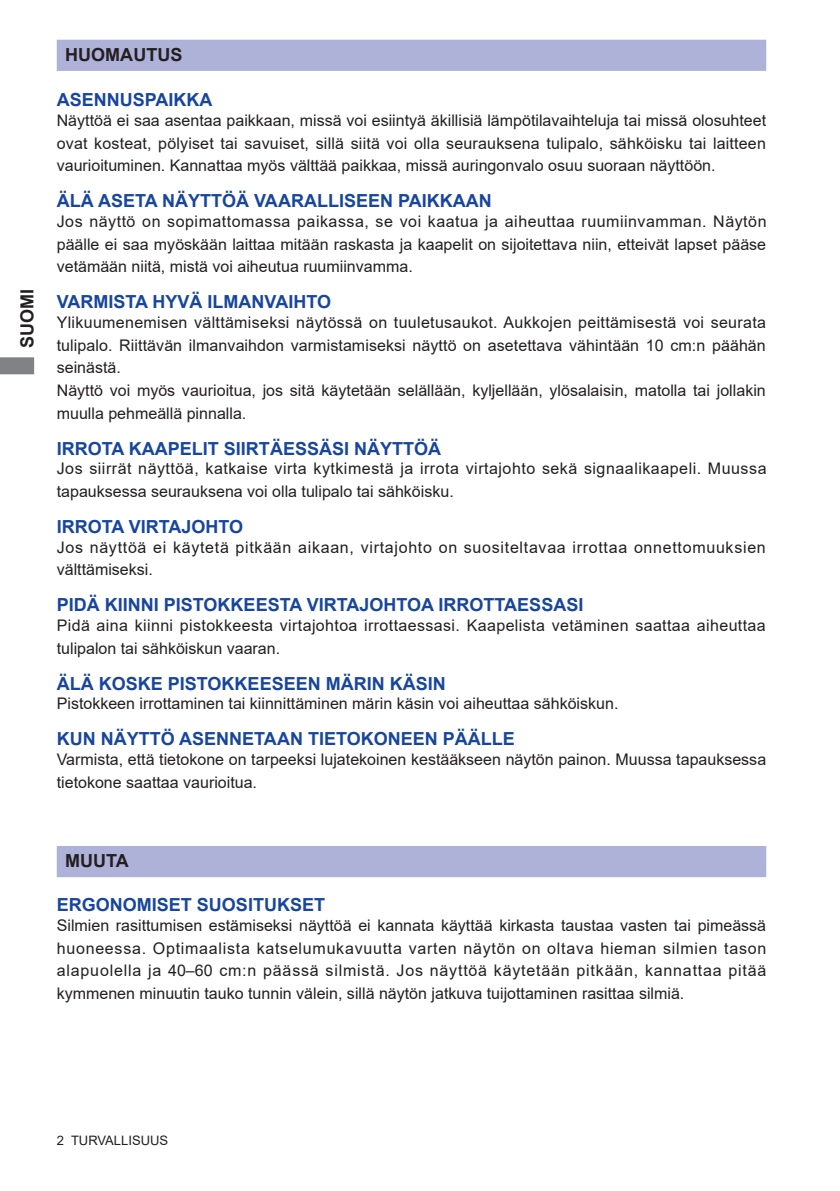
<style>
.page{position:relative;width:840px;height:1191px;background:#fff}
.page>*{position:absolute;margin:0;border:0;box-sizing:border-box;transform-origin:0 0}
.t1{font:700 18px "Arial";color:#18469d}
.t2{font:700 18px "Arial";color:#231f20}
.t3{font:16px/22.6px "Arial";color:#231f20;text-align:justify}
.t4{font:16px/22.6px "Arial";letter-spacing:.03em;color:#231f20}
.t5{font:16px/22.6px "Arial";letter-spacing:.025em;color:#231f20}
.t6{font:16px/22.6px "Arial";letter-spacing:.045em;color:#231f20}
.t7{font:13px "Arial";color:#231f20}
</style>
<div class="page">
<svg style="left:0;top:357px;width:34px;height:17px"></svg>
<div style="left:57px;top:40px;width:708px;height:31px;background:#aeb2d8"></div>
<div style="left:57px;top:846px;width:708px;height:31px;background:#aeb2d8"></div>
<p class="t2" style="left:14px;top:348px;width:61px;rotate:-90deg">SUOMI</p>
<p class="t2" style="left:65px;top:42px;width:118px">HUOMAUTUS</p>
<p class="t1" style="left:57px;top:87px;width:157px">ASENNUSPAIKKA</p>
<p class="t3" style="left:57px;top:109px;width:710px">Näyttöä ei saa asentaa paikkaan, missä voi esiintyä äkillisiä lämpötilavaihteluja tai missä olosuhteet ovat kosteat, pölyiset tai savuiset, sillä siitä voi olla seurauksena tulipalo, sähköisku tai laitteen vaurioituminen. Kannattaa myös välttää paikkaa, missä auringonvalo osuu suoraan näyttöön.</p>
<p class="t1" style="left:57px;top:188px;width:436px">ÄLÄ ASETA NÄYTTÖÄ VAARALLISEEN PAIKKAAN</p>
<p class="t3" style="left:57px;top:210px;width:711px">Jos näyttö on sopimattomassa paikassa, se voi kaatua ja aiheuttaa ruumiinvamman. Näytön päälle ei saa myöskään laittaa mitään raskasta ja kaapelit on sijoitettava niin, etteivät lapset pääse vetämään niitä, mistä voi aiheutua ruumiinvamma.</p>
<p class="t1" style="left:57px;top:289px;width:276px">VARMISTA HYVÄ ILMANVAIHTO</p>
<p class="t3" style="left:57px;top:311px;width:710px;text-align:left">Ylikuumenemisen välttämiseksi näytössä on tuuletusaukot. Aukkojen peittämisestä voi seurata tulipalo. Riittävän ilmanvaihdon varmistamiseksi näyttö on asetettava vähintään 10 cm:n päähän seinästä.<br>Näyttö voi myös vaurioitua, jos sitä käytetään selällään, kyljellään, ylösalaisin, matolla tai jollakin muulla pehmeällä pinnalla.</p>
<p class="t1" style="left:57px;top:435px;width:386px">IRROTA KAAPELIT SIIRTÄESSÄSI NÄYTTÖÄ</p>
<p class="t4" style="left:57px;top:457px;width:711px">Jos siirrät näyttöä, katkaise virta kytkimestä ja irrota virtajohto sekä signaalikaapeli. Muussa tapauksessa seurauksena voi olla tulipalo tai sähköisku.</p>
<p class="t1" style="left:57px;top:514px;width:188px">IRROTA VIRTAJOHTO</p>
<p class="t6" style="left:57px;top:536px;width:710px">Jos näyttöä ei käytetä pitkään aikaan, virtajohto on suositeltavaa irrottaa onnettomuuksien välttämiseksi.</p>
<p class="t1" style="left:57px;top:592px;width:528px">PIDÄ KIINNI PISTOKKEESTA VIRTAJOHTOA IRROTTAESSASI</p>
<p class="t5" style="left:57px;top:614px;width:710px">Pidä aina kiinni pistokkeesta virtajohtoa irrottaessasi. Kaapelista vetäminen saattaa aiheuttaa tulipalon tai sähköiskun vaaran.</p>
<p class="t1" style="left:57px;top:670px;width:390px">ÄLÄ KOSKE PISTOKKEESEEN MÄRIN KÄSIN</p>
<p class="t3" style="left:57px;top:692px;width:563px">Pistokkeen irrottaminen tai kiinnittäminen märin käsin voi aiheuttaa sähköiskun.</p>
<p class="t1" style="left:57px;top:726px;width:459px">KUN NÄYTTÖ ASENNETAAN TIETOKONEEN PÄÄLLE</p>
<p class="t3" style="left:57px;top:748px;width:710px">Varmista, että tietokone on tarpeeksi lujatekoinen kestääkseen näytön painon. Muussa tapauksessa tietokone saattaa vaurioitua.</p>
<p class="t2" style="left:65px;top:848px;width:65px">MUUTA</p>
<p class="t1" style="left:57px;top:892px;width:270px">ERGONOMISET SUOSITUKSET</p>
<p class="t3" style="left:57px;top:914px;width:710px">Silmien rasittumisen estämiseksi näyttöä ei kannata käyttää kirkasta taustaa vasten tai pimeässä huoneessa. Optimaalista katselumukavuutta varten näytön on oltava hieman silmien tason alapuolella ja 40–60 cm:n päässä silmistä. Jos näyttöä käytetään pitkään, kannattaa pitää kymmenen minuutin tauko tunnin välein, sillä näytön jatkuva tuijottaminen rasittaa silmiä.</p>
<p class="t7" style="left:57px;top:1131px;width:113px">2 TURVALLISUUS</p>
</div>
